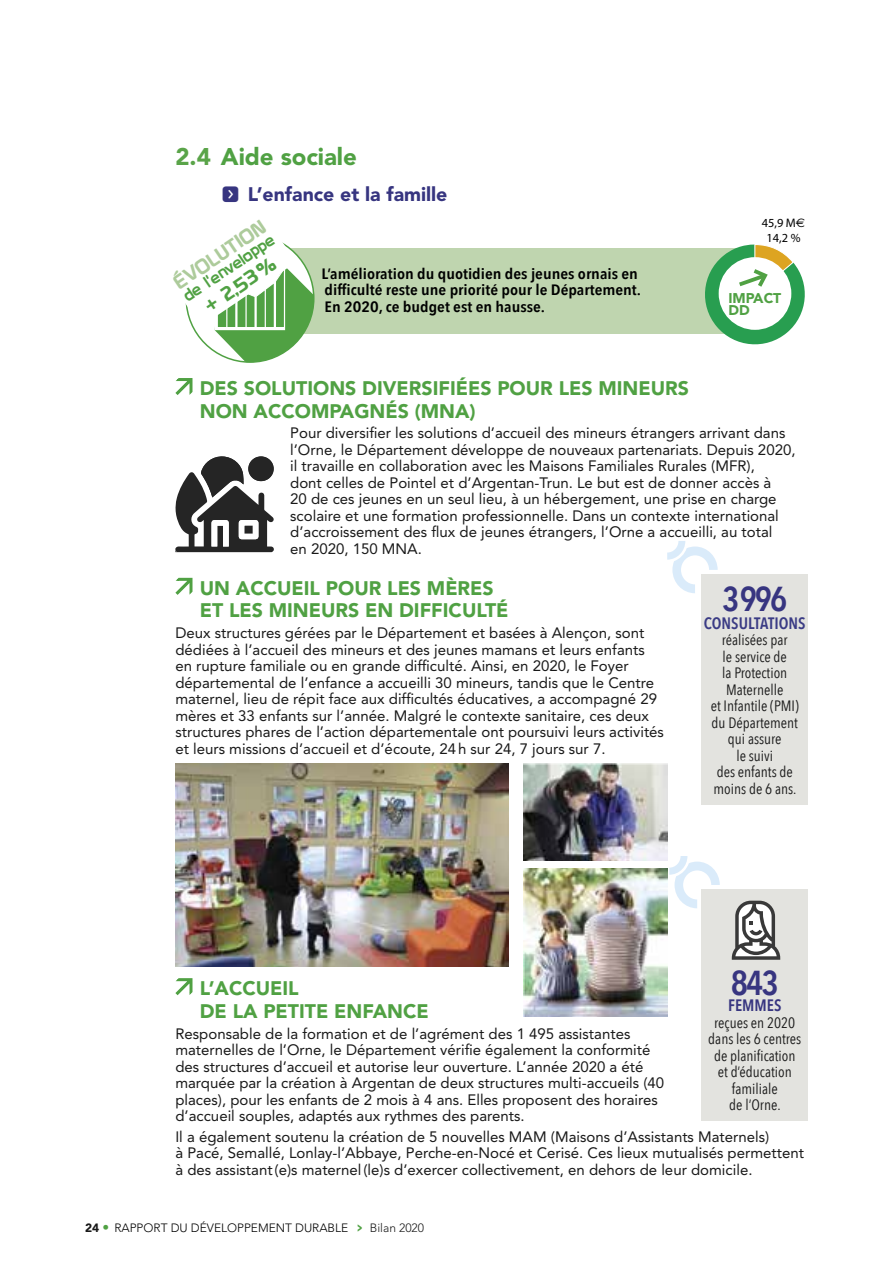
<style>
.page{position:relative;width:893px;height:1263px;background:#fff}
.page>*{position:absolute;margin:0;border:0;box-sizing:border-box;transform-origin:0 0}
.t1{font:600 34.5px "Avenir Next Condensed";letter-spacing:-.06em;color:#373580}
.t2{font:900 24px "Avenir LT Std";color:#50a143}
.t3{font:900 19.5px/22.5px "Avenir LT Std";color:#50a143}
.t4{font:900 19.5px "Avenir LT Std";color:#373580}
.t5{font:19.5px "Prototype";color:#adcb9b}
.t6{font:19.5px "Prototype";color:#50a143}
.t7{font:16.5px "Prototype";color:#50a143}
.t8{font:600 16.5px "Avenir Next Condensed";color:#3b3c85}
.t9{font:600 16.5px "Avenir Next Condensed";color:#373580}
.t10{font:15px/16.5px "Avenir LT Std";color:#191919}
.t11{font:15px/16.5px "Avenir Next Condensed";color:#191919;text-align:center}
.t12{font:600 15px/16.5px "Avenir Next Condensed";color:#000;scale:1.15 1}
.t13{font:900 14.1px/12.6px "Avenir LT Std";color:#50a143}
.t14{font:condensed 12.3px/14.4px "Akzidenz Grotesk BE";color:#000;text-align:center}
.t15{font:300 12px "Avenir LT Std";color:#000}
.s1{color:#5aa449}
.s2{font-family:"Button Bonus Rounded Negative";font-weight:400}
.s3{font-family:"Euro Sans";font-stretch:normal}
.s4{font-weight:900;color:#191919}
.s5{font-family:"Avenir Next Condensed";font-weight:700;font-size:13.5px;color:#50a143}
.s6{color:#191919}
</style>
<div class="page">
<div style="left:221px;top:248px;width:531px;height:85px;background:#bfd5af"></div>
<svg style="left:185px;top:242px;width:129px;height:120px"></svg>
<div style="left:702px;top:574px;width:106px;height:231px;background:#e3e3df"></div>
<svg style="left:667px;top:541px;width:51px;height:52px"></svg>
<svg style="left:699px;top:244px;width:106px;height:101px"></svg>
<svg style="left:175px;top:378px;width:18px;height:17px"></svg>
<svg style="left:175px;top:577px;width:18px;height:18px"></svg>
<svg style="left:175px;top:978px;width:18px;height:18px"></svg>
<img style="left:175px;top:764px;width:334px;height:202px">
<svg style="left:175px;top:456px;width:99px;height:96px"></svg>
<div style="left:702px;top:889px;width:106px;height:232px;background:#e3e3df"></div>
<svg style="left:669px;top:856px;width:51px;height:52px"></svg>
<svg style="left:732px;top:901px;width:48px;height:59px"></svg>
<img style="left:523px;top:764px;width:144px;height:96px">
<img style="left:523px;top:868px;width:144px;height:148px">
<h2 class="t2" style="left:175px;top:142px;width:183px"><span class="s1">2.4</span> Aide sociale</h2>
<h3 class="t4" style="left:221px;top:183px;width:228px"><span class="s2">f</span> L’enfance et la famille</h3>
<h3 class="t5" style="left:169px;top:274px;width:108px;rotate:-34deg">ÉVOLUTION</h3>
<p class="t7" style="left:179px;top:289px;width:108px;rotate:-34deg">de l'enveloppe</p>
<h3 class="t6" style="left:200px;top:298px;width:82px;rotate:-34deg">+ 2,53%</h3>
<p class="t12" style="left:322px;top:265px;width:279px">L’amélioration du quotidien des jeunes ornais en difficulté reste une priorité pour le Département.<br>En 2020, ce budget est en hausse.</p>
<p class="t14" style="left:762px;top:216px;width:45px">45,9 M<span class="s3">€<br></span>14,2 %</p>
<p class="t13" style="left:728px;top:292px;width:54px">IMPACT<br>DD</p>
<h3 class="t3" style="left:200px;top:377px;width:491px">DES SOLUTIONS DIVERSIFIÉES POUR LES MINEURS<br>NON ACCOMPAGNÉS (MNA)</h3>
<p class="t10" style="left:290px;top:425px;width:507px">Pour diversifier les solutions d’accueil des mineurs étrangers arrivant dans l’Orne, le Département développe de nouveaux partenariats. Depuis 2020, il travaille en collaboration avec les Maisons Familiales Rurales (MFR),<br>dont celles de Pointel et d’Argentan-Trun. Le but est de donner accès à<br>20 de ces jeunes en un seul lieu, à un hébergement, une prise en charge scolaire et une formation professionnelle. Dans un contexte international d’accroissement des flux de jeunes étrangers, l’Orne a accueilli, au total<br>en 2020, 150 MNA.</p>
<h3 class="t3" style="left:200px;top:577px;width:310px">UN ACCUEIL POUR LES MÈRES<br>ET LES MINEURS EN DIFFICULTÉ</h3>
<p class="t10" style="left:175px;top:625px;width:490px">Deux structures gérées par le Département et basées à Alençon, sont dédiées à l’accueil des mineurs et des jeunes mamans et leurs enfants en rupture familiale ou en grande difficulté. Ainsi, en 2020, le Foyer départemental de l’enfance a accueilli 30 mineurs, tandis que le Centre maternel, lieu de répit face aux difficultés éducatives, a accompagné 29 mères et 33 enfants sur l’année. Malgré le contexte sanitaire, ces deux structures phares de l’action départementale ont poursuivi leurs activités et leurs missions d’accueil et d’écoute, 24h sur 24, 7 jours sur 7.</p>
<h1 class="t1" style="left:722px;top:569px;width:67px">3996</h1>
<p class="t8" style="left:704px;top:609px;width:103px">CONSULTATIONS</p>
<p class="t11" style="left:711px;top:631px;width:90px">réalisées par<br>le service de<br>la Protection<br>Maternelle<br>et Infantile (PMI) du Département qui assure<br>le suivi<br>des enfants de moins de 6 ans.</p>
<h1 class="t1" style="left:731px;top:953px;width:49px">843</h1>
<p class="t9" style="left:728px;top:991px;width:55px">FEMMES</p>
<p class="t11" style="left:708px;top:1014px;width:94px">reçues en 2020 dans les 6 centres de planification et d’éducation familiale<br>de l’Orne.</p>
<h3 class="t3" style="left:200px;top:977px;width:230px">L’ACCUEIL<br>DE LA PETITE ENFANCE</h3>
<p class="t10" style="left:175px;top:1025px;width:490px">Responsable de la formation et de l’agrément des 1 495 assistantes maternelles de l’Orne, le Département vérifie également la conformité des structures d’accueil et autorise leur ouverture. L’année 2020 a été marquée par la création à Argentan de deux structures multi-accueils (40 places), pour les enfants de 2 mois à 4 ans. Elles proposent des horaires d’accueil souples, adaptés aux rythmes des parents.</p>
<p class="t10" style="left:175px;top:1128px;width:630px">Il a également soutenu la création de 5 nouvelles MAM (Maisons d’Assistants Maternels)<br>à Pacé, Semallé, Lonlay-l’Abbaye, Perche-en-Nocé et Cerisé. Ces lieux mutualisés permettent à des assistant(e)s maternel(le)s d’exercer collectivement, en dehors de leur domicile.</p>
<p class="t15" style="left:85px;top:1220px;width:341px"><span class="s4">24</span> <span class="s5">•</span> RAPPORT DU DÉVELOPPEMENT DURABLE <span class="s5">&gt;</span> <span class="s6">Bilan 2020</span></p>
</div>
